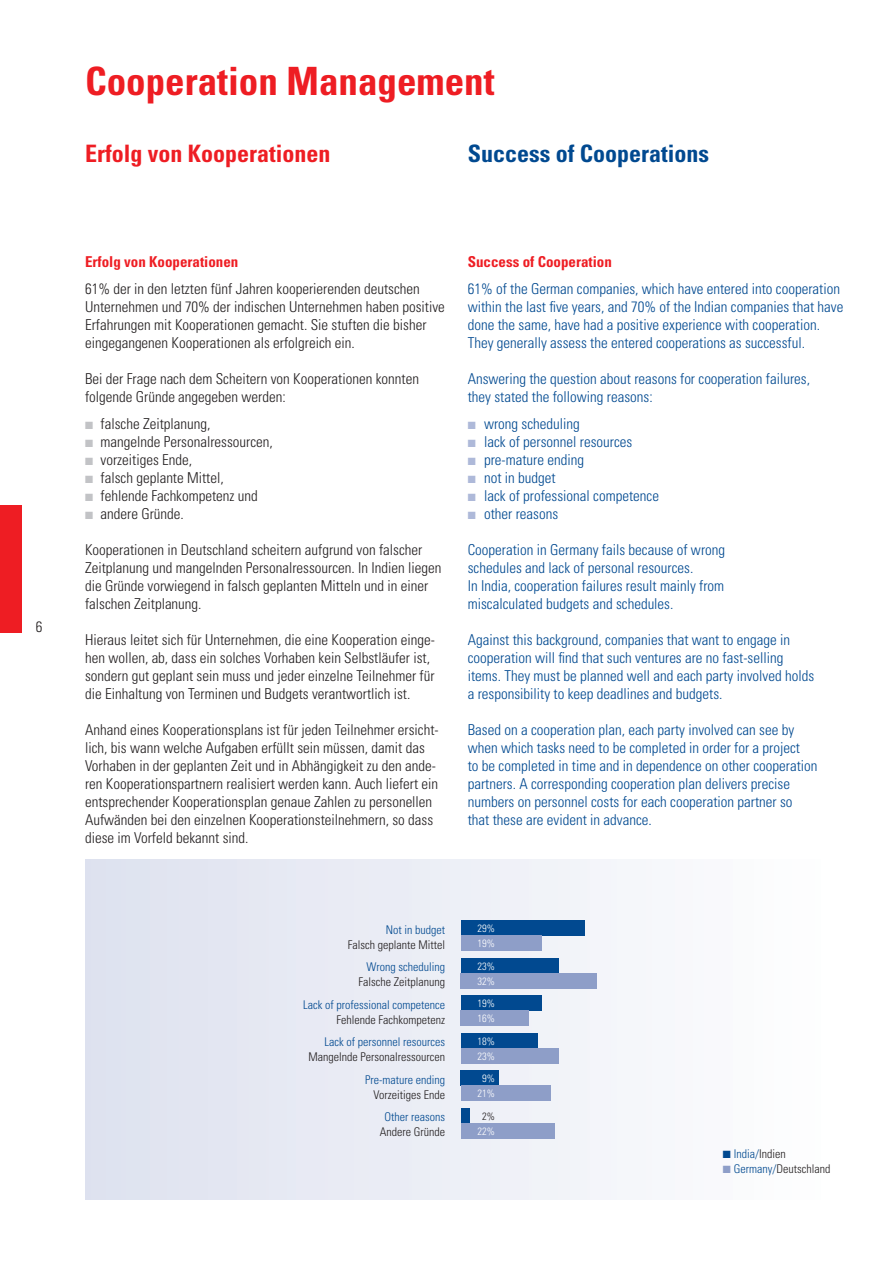
<style>
.page{position:relative;width:893px;height:1263px;background:#fff}
.page>*{position:absolute;margin:0;border:0;box-sizing:border-box;transform-origin:0 0}
.t1{font:700 condensed 39px "Univers";color:#ee1d23}
.t2{font:700 condensed 24px "Univers";color:#ee1d23}
.t3{font:700 condensed 24px "Univers";color:#014990}
.t4{font:300 condensed 15px/18px "Univers";color:#231f20}
.t5{font:300 condensed 15px/18px "Univers";color:#014990}
.t6{font:700 condensed 15px "Univers";color:#ee1d23}
.t7{font:300 condensed 12px "Univers";color:#231f20}
.t8{font:300 condensed 12px "Univers";color:#014990}
.t9{font:300 condensed 10.5px/15px "Univers";color:#fff}
.t10{font:300 condensed 10.5px "Univers";color:#231f20}
.s1{color:#c2c3c6}
.s2{color:#aeb9d9}
.s3{color:#231f20}
.s4{color:#8e9ec8}
.s5{color:#014990}
</style>
<div class="page">
<div style="left:85px;top:859px;width:744px;height:340px;background:linear-gradient(to right,#dde1ef,#fdfdfe)"></div>
<div style="left:461px;top:1108px;width:8px;height:15px;background:#014990"></div>
<div style="left:461px;top:921px;width:123px;height:15px;background:#014990"></div>
<div style="left:461px;top:958px;width:98px;height:15px;background:#014990"></div>
<div style="left:461px;top:996px;width:81px;height:15px;background:#014990"></div>
<div style="left:461px;top:1033px;width:76px;height:15px;background:#014990"></div>
<div style="left:461px;top:1071px;width:38px;height:15px;background:#014990"></div>
<div style="left:461px;top:936px;width:81px;height:15px;background:#8e9ec8"></div>
<div style="left:461px;top:973px;width:136px;height:15px;background:#8e9ec8"></div>
<div style="left:461px;top:1011px;width:68px;height:15px;background:#8e9ec8"></div>
<div style="left:461px;top:1048px;width:98px;height:15px;background:#8e9ec8"></div>
<div style="left:461px;top:1086px;width:89px;height:15px;background:#8e9ec8"></div>
<div style="left:461px;top:1123px;width:93px;height:15px;background:#8e9ec8"></div>
<div style="left:0;top:505px;width:21px;height:128px;background:#ee1d23"></div>
<p class="t4" style="left:36px;top:618px;width:8px">6</p>
<h1 class="t1" style="left:85px;top:57px;width:411px">Cooperation Management</h1>
<h2 class="t2" style="left:85px;top:139px;width:247px">Erfolg von Kooperationen</h2>
<h2 class="t3" style="left:468px;top:139px;width:243px">Success of Cooperations</h2>
<p class="t6" style="left:85px;top:253px;width:155px">Erfolg von Kooperationen</p>
<p class="t4" style="left:85px;top:280px;width:361px">61% der in den letzten fünf Jahren kooperierenden deutschen Unternehmen und 70% der indischen Unternehmen haben positive Erfahrungen mit Kooperationen gemacht. Sie stuften die bisher eingegangenen Kooperationen als erfolgreich ein.</p>
<p class="t4" style="left:85px;top:370px;width:335px">Bei der Frage nach dem Scheitern von Kooperationen konnten folgende Gründe angegeben werden:</p>
<p class="t4" style="left:85px;top:415px;width:127px"><span class="s1">■</span> falsche Zeitplanung,</p>
<p class="t4" style="left:85px;top:433px;width:189px"><span class="s1">■</span> mangelnde Personalressourcen,</p>
<p class="t4" style="left:85px;top:451px;width:109px"><span class="s1">■</span> vorzeitiges Ende,</p>
<p class="t4" style="left:85px;top:469px;width:140px"><span class="s1">■</span> falsch geplante Mittel,</p>
<p class="t4" style="left:85px;top:487px;width:174px"><span class="s1">■</span> fehlende Fachkompetenz und</p>
<p class="t4" style="left:85px;top:505px;width:100px"><span class="s1">■</span> andere Gründe.</p>
<p class="t4" style="left:85px;top:541px;width:358px">Kooperationen in Deutschland scheitern aufgrund von falscher Zeitplanung und mangelnden Personalressourcen. In Indien liegen die Gründe vorwiegend in falsch geplanten Mitteln und in einer falschen Zeitplanung.</p>
<p class="t4" style="left:85px;top:631px;width:351px">Hieraus leitet sich für Unternehmen, die eine Kooperation einge&shy;hen wollen, ab, dass ein solches Vorhaben kein Selbstläufer ist, sondern gut geplant sein muss und jeder einzelne Teilnehmer für die Einhaltung von Terminen und Budgets verantwortlich ist.</p>
<p class="t4" style="left:85px;top:721px;width:355px">Anhand eines Kooperationsplans ist für jeden Teilnehmer ersicht&shy;lich, bis wann welche Aufgaben erfüllt sein müssen, damit das Vorhaben in der geplanten Zeit und in Abhängigkeit zu den ande&shy;ren Kooperationspartnern realisiert werden kann. Auch liefert ein entsprechender Kooperationsplan genaue Zahlen zu personellen Aufwänden bei den einzelnen Kooperationsteilnehmern, so dass diese im Vorfeld bekannt sind.</p>
<p class="t6" style="left:468px;top:253px;width:146px">Success of Cooperation</p>
<p class="t5" style="left:468px;top:280px;width:377px">61% of the German companies, which have entered into cooperation within the last five years, and 70% of the Indian companies that have done the same, have had a positive experience with cooperation.<br>They generally assess the entered cooperations as successful.</p>
<p class="t5" style="left:468px;top:370px;width:344px">Answering the question about reasons for cooperation failures, they stated the following reasons:</p>
<p class="t5" style="left:468px;top:415px;width:114px"><span class="s2">■</span> wrong scheduling</p>
<p class="t5" style="left:468px;top:433px;width:166px"><span class="s2">■</span> lack of personnel resources</p>
<p class="t5" style="left:468px;top:451px;width:118px"><span class="s2">■</span> pre-mature ending</p>
<p class="t5" style="left:468px;top:469px;width:89px"><span class="s2">■</span> not in budget</p>
<p class="t5" style="left:468px;top:487px;width:193px"><span class="s2">■</span> lack of professional competence</p>
<p class="t5" style="left:468px;top:505px;width:92px"><span class="s2">■</span> other reasons</p>
<p class="t5" style="left:468px;top:541px;width:259px">Cooperation in Germany fails because of wrong schedules and lack of personal resources.<br>In India, cooperation failures result mainly from miscalculated budgets and schedules.</p>
<p class="t5" style="left:468px;top:631px;width:348px">Against this background, companies that want to engage in cooperation will find that such ventures are no fast-selling items. They must be planned well and each party involved holds a responsibility to keep deadlines and budgets.</p>
<p class="t5" style="left:468px;top:721px;width:351px">Based on a cooperation plan, each party involved can see by when which tasks need to be completed in order for a project<br>to be completed in time and in dependence on other cooperation partners. A corresponding cooperation plan delivers precise numbers on personnel costs for each cooperation partner so that these are evident in advance.</p>
<p class="t8" style="left:386px;top:922px;width:61px">Not in budget</p>
<p class="t7" style="left:348px;top:937px;width:99px">Falsch geplante Mittel</p>
<p class="t8" style="left:366px;top:960px;width:80px">Wrong scheduling</p>
<p class="t7" style="left:358px;top:975px;width:88px">Falsche Zeitplanung</p>
<p class="t8" style="left:303px;top:997px;width:143px">Lack of professional competence</p>
<p class="t7" style="left:336px;top:1012px;width:110px">Fehlende Fachkompetenz</p>
<p class="t8" style="left:324px;top:1035px;width:122px">Lack of personnel resources</p>
<p class="t7" style="left:308px;top:1050px;width:138px">Mangelnde Personalressourcen</p>
<p class="t8" style="left:365px;top:1072px;width:81px">Pre-mature ending</p>
<p class="t7" style="left:374px;top:1087px;width:73px">Vorzeitiges Ende</p>
<p class="t8" style="left:384px;top:1110px;width:62px">Other reasons</p>
<p class="t7" style="left:380px;top:1125px;width:67px">Andere Gründe</p>
<p class="t9" style="left:477px;top:921px;width:19px">29%<br>19%</p>
<p class="t9" style="left:477px;top:958px;width:19px">23%<br>32%</p>
<p class="t9" style="left:477px;top:996px;width:19px">19%<br>16%</p>
<p class="t9" style="left:477px;top:1033px;width:19px">18%<br>23%</p>
<p class="t9" style="left:477px;top:1071px;width:19px;text-align:center">9%<br>21%</p>
<p class="t10" style="left:482px;top:1110px;width:14px">2%</p>
<p class="t9" style="left:477px;top:1123px;width:19px">22%</p>
<p class="t8" style="left:723px;top:1146px;width:64px">■ India/<span class="s3">Indien</span></p>
<p class="t7" style="left:723px;top:1161px;width:109px"><span class="s4">■</span> <span class="s5">Germany/</span>Deutschland</p>
</div>
